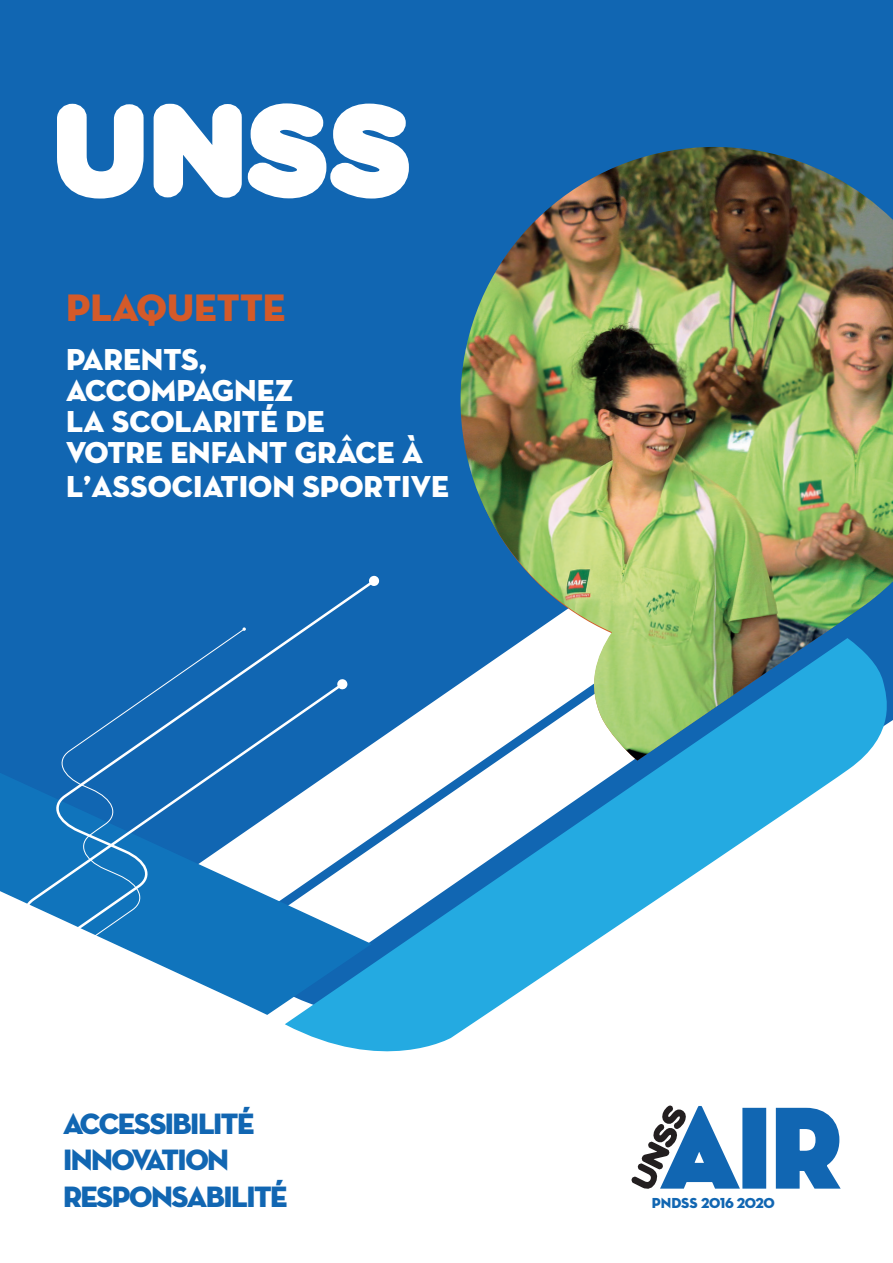
<style>
.page{position:relative;width:893px;height:1263px;background:#fff}
.page>*{position:absolute;margin:0;border:0;box-sizing:border-box;transform-origin:0 0}
.t1{font:39px "Neutra Disp Titling";color:#d45a29}
.t2{font:30.9px/30.9px "Neutra Disp Titling";color:#fff}
.t3{font:30px/36.6px "Neutra Disp Titling";letter-spacing:-.05em;color:#1166b2}
.t4{font:14.85px "Neutra Disp Titling";letter-spacing:-.02em;color:#1166b2}
</style>
<div class="page">
<div style="left:0;top:0;width:893px;height:424px;background:#1166b2"></div>
<div style="left:0;top:424px;width:166px;height:71px;background:#1166b2"></div>
<svg style="left:378px;top:950px;width:204px;height:102px;fill:#24aae1"></svg>
<div style="left:166px;top:424px;width:104px;height:71px;background:#1166b2"></div>
<svg style="left:270px;top:424px;width:590px;height:526px"></svg>
<svg style="left:0;top:495px;width:378px;height:556px;background:#307dbe"></svg>
<div style="left:369px;top:575px;width:10px;height:11px;background:#fff;border-radius:5px"></div>
<svg style="left:246px;top:599px;width:100px;height:452px"></svg>
<svg style="left:337px;top:679px;width:11px;height:11px"></svg>
<svg style="left:0;top:564px;width:246px;height:487px"></svg>
<svg style="left:242px;top:627px;width:4px;height:4px"></svg>
<svg style="left:631px;top:1105px;width:210px;height:84px"></svg>
<svg style="left:57px;top:103px;width:352px;height:96px"></svg>
<img style="left:444px;top:147px;width:449px;height:613px">
<p class="t1" style="left:66px;top:283px;width:221px">PLAQUETTE</p>
<p class="t2" style="left:66px;top:344px;width:359px">PARENTS,<br>ACCOMPAGNEZ<br>LA SCOLARITÉ DE<br>VOTRE ENFANT GRÂCE À</p>
<p class="t2" style="left:66px;top:471px;width:384px">L’ASSOCIATION SPORTIVE</p>
<p class="t3" style="left:63px;top:1105px;width:226px">ACCESSIBILITÉ<br>INNOVATION<br>RESPONSABILITÉ</p>
<p class="t4" style="left:652px;top:1194px;width:125px">PNDSS 2016 2020</p>
</div>
